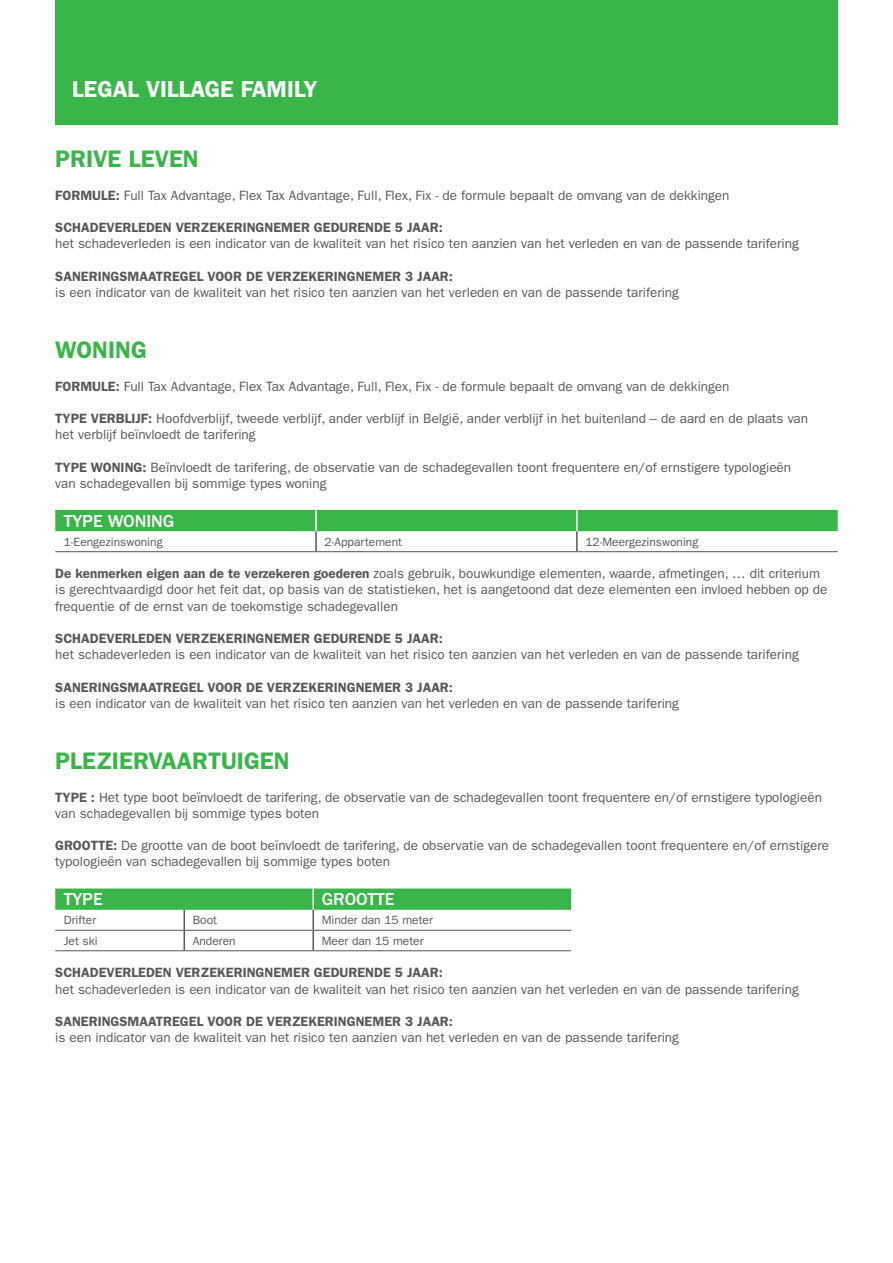
<style>
.page{position:relative;width:893px;height:1263px;background:#fff}
.page>*{position:absolute;margin:0;border:0;box-sizing:border-box;transform-origin:0 0}
.t1{font:600 24px "ITC Franklin Gothic Std";color:#3ab54a}
.t2{font:600 23.25px "ITC Franklin Gothic Std";color:#fff}
.t3{font:500 18px "ITC Franklin Gothic Std";color:#fff}
.t4{font:13.5px/16.2px "ITC Franklin Gothic Std";color:#57585a}
.t5{font:600 13.5px "ITC Franklin Gothic Std";color:#57585a}
.t6{font:12px "ITC Franklin Gothic Std";color:#57585a}
.s1{font-weight:600}
</style>
<div class="page">
<div style="left:55px;top:0;width:783px;height:125px;background:#3ab54a"></div>
<div style="left:55px;top:510px;width:783px;height:21px;background:#3ab54a"></div>
<hr style="left:55px;top:551px;width:261px;height:1px;background:#57585a">
<hr style="left:316px;top:551px;width:261px;height:1px;background:#57585a">
<hr style="left:577px;top:551px;width:261px;height:1px;background:#57585a">
<hr style="left:576px;top:531px;width:2px;height:20px;background:#57585a">
<hr style="left:315px;top:510px;width:2px;height:21px;background:#fff">
<hr style="left:576px;top:510px;width:2px;height:21px;background:#fff">
<hr style="left:315px;top:531px;width:2px;height:20px;background:#57585a">
<hr style="left:55px;top:950px;width:129px;height:1px;background:#57585a">
<hr style="left:184px;top:950px;width:129px;height:1px;background:#57585a">
<hr style="left:313px;top:950px;width:258px;height:1px;background:#57585a">
<svg style="left:55px;top:888px;width:516px;height:62px"></svg>
<hr style="left:312px;top:930px;width:2px;height:20px;background:#57585a">
<hr style="left:312px;top:888px;width:2px;height:22px;background:#fff">
<h2 class="t2" style="left:72px;top:75px;width:247px">LEGAL VILLAGE Family</h2>
<h1 class="t1" style="left:55px;top:145px;width:145px">PRIVE LEVEN</h1>
<p class="t4" style="left:55px;top:187px;width:676px"><span class="s1">FORMULE:</span> Full Tax Advantage, Flex Tax Advantage, Full, Flex, Fix - de formule bepaalt de omvang van de dekkingen</p>
<p class="t5" style="left:55px;top:219px;width:389px">SCHADEVERLEDEN VERZEKERINGNEMER GEDURENDE 5 JAAR:</p>
<p class="t4" style="left:55px;top:236px;width:745px">het schadeverleden is een indicator van de kwaliteit van het risico ten aanzien van het verleden en van de passende tarifering</p>
<p class="t5" style="left:55px;top:268px;width:399px">SANERINGSMAATREGEL VOOR DE VERZEKERINGNEMER 3 JAAR:</p>
<p class="t4" style="left:55px;top:284px;width:625px">is een indicator van de kwaliteit van het risico ten aanzien van het verleden en van de passende tarifering</p>
<h1 class="t1" style="left:55px;top:336px;width:93px">WONING</h1>
<p class="t4" style="left:55px;top:378px;width:676px"><span class="s1">FORMULE:</span> Full Tax Advantage, Flex Tax Advantage, Full, Flex, Fix - de formule bepaalt de omvang van de dekkingen</p>
<p class="t4" style="left:55px;top:410px;width:754px"><span class="s1">TYPE VERBLIJF:</span> Hoofdverblijf, tweede verblijf, ander verblijf in België, ander verblijf in het buitenland – de aard en de plaats van het verblijf beïnvloedt de tarifering</p>
<p class="t4" style="left:55px;top:459px;width:737px"><span class="s1">TYPE WONING:</span> Beïnvloedt de tarifering, de observatie van de schadegevallen toont frequentere en/of ernstigere typologieën van schadegevallen bij sommige types woning</p>
<h3 class="t3" style="left:64px;top:511px;width:112px">TYPE WONING</h3>
<p class="t6" style="left:64px;top:535px;width:100px">1-Eengezinswoning</p>
<p class="t6" style="left:325px;top:535px;width:79px">2-Appartement</p>
<p class="t6" style="left:585px;top:535px;width:115px">12-Meergezinswoning</p>
<p class="t4" style="left:55px;top:566px;width:774px"><span class="s1">De kenmerken eigen aan de te verzekeren goederen</span> zoals gebruik, bouwkundige elementen, waarde, afmetingen, … dit criterium is gerechtvaardigd door het feit dat, op basis van de statistieken, het is aangetoond dat deze elementen een invloed hebben op de frequentie of de ernst van de toekomstige schadegevallen</p>
<p class="t5" style="left:55px;top:630px;width:389px">SCHADEVERLEDEN VERZEKERINGNEMER GEDURENDE 5 JAAR:</p>
<p class="t4" style="left:55px;top:647px;width:745px">het schadeverleden is een indicator van de kwaliteit van het risico ten aanzien van het verleden en van de passende tarifering</p>
<p class="t5" style="left:55px;top:679px;width:399px">SANERINGSMAATREGEL VOOR DE VERZEKERINGNEMER 3 JAAR:</p>
<p class="t4" style="left:55px;top:695px;width:625px">is een indicator van de kwaliteit van het risico ten aanzien van het verleden en van de passende tarifering</p>
<h1 class="t1" style="left:55px;top:747px;width:236px">PLEZIERVAARTUIGEN</h1>
<p class="t4" style="left:55px;top:789px;width:768px"><span class="s1">TYPE :</span> Het type boot beïnvloedt de tarifering, de observatie van de schadegevallen toont frequentere en/of ernstigere typologieën van schadegevallen bij sommige types boten</p>
<p class="t4" style="left:55px;top:837px;width:775px"><span class="s1">GROOTTE:</span> De grootte van de boot beïnvloedt de tarifering, de observatie van de schadegevallen toont frequentere en/of ernstigere typologieën van schadegevallen bij sommige types boten</p>
<h3 class="t3" style="left:64px;top:889px;width:40px">TYPE</h3>
<h3 class="t3" style="left:322px;top:889px;width:74px">GROOTTE</h3>
<p class="t6" style="left:64px;top:913px;width:34px">Drifter</p>
<p class="t6" style="left:193px;top:913px;width:26px">Boot</p>
<p class="t6" style="left:322px;top:913px;width:113px">Minder dan 15 meter</p>
<p class="t6" style="left:64px;top:934px;width:35px">Jet ski</p>
<p class="t6" style="left:193px;top:934px;width:44px">Anderen</p>
<p class="t6" style="left:322px;top:934px;width:103px">Meer dan 15 meter</p>
<p class="t5" style="left:55px;top:965px;width:389px">SCHADEVERLEDEN VERZEKERINGNEMER GEDURENDE 5 JAAR:</p>
<p class="t4" style="left:55px;top:981px;width:745px">het schadeverleden is een indicator van de kwaliteit van het risico ten aanzien van het verleden en van de passende tarifering</p>
<p class="t5" style="left:55px;top:1013px;width:399px">SANERINGSMAATREGEL VOOR DE VERZEKERINGNEMER 3 JAAR:</p>
<p class="t4" style="left:55px;top:1029px;width:625px">is een indicator van de kwaliteit van het risico ten aanzien van het verleden en van de passende tarifering</p>
</div>
